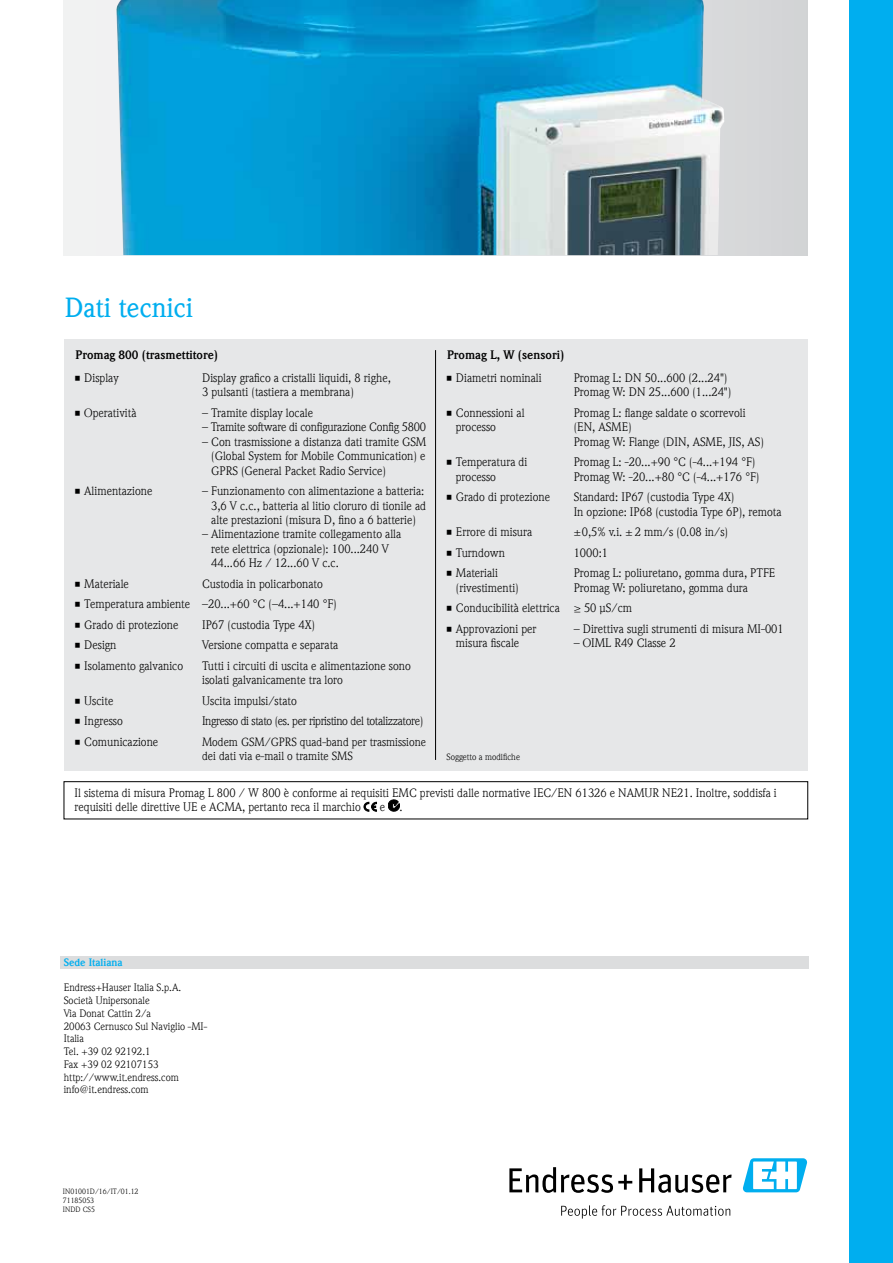
<style>
.page{position:relative;width:893px;height:1263px;background:#fff}
.page>*{position:absolute;margin:0;border:0;box-sizing:border-box;transform-origin:0 0}
.t1{font:500 27px "E+H Weidemann Com";letter-spacing:-.005em;color:#00aeef}
.t2{font:12px/14.4px "E+H Weidemann Com";color:#000}
.t3{font:12px "E+H Weidemann Com";letter-spacing:-.03em;color:#000}
.t4{font:12px "E+H Weidemann Com";letter-spacing:-.02em;color:#000}
.t5{font:700 12px "E+H Weidemann Com";color:#000}
.t6{font:11.7px/14.4px "E+H Weidemann Com";color:#000}
.t7{font:10.5px/12.8px "E+H Weidemann Com";color:#000}
.t8{font:700 10.5px "E+H Weidemann Com";color:#00aeef}
.t9{font:9px "E+H Weidemann Com";color:#000}
.t10{font:7.5px/9px "E+H Weidemann Com";color:#000}
</style>
<div class="page">
<svg style="left:64px;top:0;width:744px;height:255px"></svg>
<img style="left:116px;top:0;width:608px;height:255px">
<div style="left:64px;top:339px;width:743px;height:431px;background:#e6e7e8"></div>
<hr style="left:435px;top:350px;width:1px;height:410px;background:#000">
<div style="left:64px;top:781px;width:744px;height:38px;border:1px solid #000"></div>
<svg style="left:364px;top:802px;width:13px;height:9px"></svg>
<svg style="left:388px;top:800px;width:12px;height:11px"></svg>
<div style="left:850px;top:0;width:43px;height:1263px;background:#00aeef"></div>
<svg style="left:509px;top:1167px;width:123px;height:26px"></svg>
<svg style="left:639px;top:1168px;width:93px;height:25px"></svg>
<svg style="left:561px;top:1205px;width:169px;height:13px"></svg>
<svg style="left:743px;top:1158px;width:64px;height:34px"></svg>
<div style="left:60px;top:956px;width:749px;height:13px;background:#dcddde"></div>
<h1 class="t1" style="left:65px;top:292px;width:130px">Dati tecnici</h1>
<p class="t5" style="left:75px;top:347px;width:144px">Promag 800 (trasmettitore)</p>
<p class="t5" style="left:447px;top:347px;width:119px">Promag L, W (sensori)</p>
<p class="t2" style="left:446px;top:371px;width:97px">• Diametri nominali</p>
<p class="t2" style="left:574px;top:371px;width:159px">Promag L: DN 50...600 (2...24")<br>Promag W: DN 25...600 (1...24")</p>
<p class="t2" style="left:456px;top:406px;width:70px;text-indent:-10px">• Connessioni al processo</p>
<p class="t2" style="left:574px;top:406px;width:192px">Promag L: flange saldate o scorrevoli (EN, ASME)<br>Promag W: Flange (DIN, ASME, JIS, AS)</p>
<p class="t2" style="left:456px;top:455px;width:73px;text-indent:-10px">• Temperatura di processo</p>
<p class="t2" style="left:574px;top:455px;width:187px">Promag L: -20...+90 °C (-4...+194 °F)<br>Promag W: -20...+80 °C (-4...+176 °F)</p>
<p class="t2" style="left:446px;top:490px;width:106px">• Grado di protezione</p>
<p class="t2" style="left:574px;top:490px;width:209px">Standard: IP67 (custodia Type 4X)<br>In opzione: IP68 (custodia Type 6P), remota</p>
<p class="t2" style="left:446px;top:525px;width:88px">• Errore di misura</p>
<p class="t2" style="left:574px;top:525px;width:156px">±0,5% v.i. ± 2 mm/s (0.08 in/s)</p>
<p class="t2" style="left:446px;top:546px;width:61px">• Turndown</p>
<p class="t2" style="left:574px;top:546px;width:36px">1000:1</p>
<p class="t2" style="left:456px;top:566px;width:64px;text-indent:-10px">• Materiali (rivestimenti)</p>
<p class="t2" style="left:574px;top:566px;width:203px">Promag L: poliuretano, gomma dura, PTFE<br>Promag W: poliuretano, gomma dura</p>
<p class="t2" style="left:446px;top:601px;width:188px">• Conducibilità elettrica ≥ 50 µS/cm</p>
<p class="t2" style="left:456px;top:622px;width:82px;text-indent:-10px">• Approvazioni per misura fiscale</p>
<p class="t2" style="left:574px;top:622px;width:212px">– Direttiva sugli strumenti di misura MI-001</p>
<p class="t2" style="left:74px;top:371px;width:46px">• Display</p>
<p class="t2" style="left:202px;top:371px;width:190px">Display grafico a cristalli liquidi, 8 righe,<br>3 pulsanti (tastiera a membrana)</p>
<p class="t2" style="left:74px;top:406px;width:64px">• Operatività</p>
<p class="t2" style="left:202px;top:406px;width:112px">– Tramite display locale</p>
<p class="t4" style="left:202px;top:420px;width:225px">– Tramite software di configurazione Config 5800</p>
<p class="t2" style="left:211px;top:435px;width:217px;text-align:justify;text-indent:-9px">– Con trasmissione a distanza dati tramite GSM (Global System for Mobile Communication) e GPRS (General Packet Radio Service)</p>
<p class="t2" style="left:74px;top:484px;width:80px">• Alimentazione</p>
<p class="t2" style="left:211px;top:484px;width:216px;text-indent:-9px">– Funzionamento con alimentazione a batteria:<br>3,6 V c.c., batteria al litio cloruro di tionile ad alte prestazioni (misura D, fino a 6 batterie)</p>
<p class="t2" style="left:211px;top:527px;width:191px;text-indent:-9px">– Alimentazione tramite collegamento alla rete elettrica (opzionale): 100...240 V<br>44...66 Hz / 12...60 V c.c.</p>
<p class="t2" style="left:74px;top:577px;width:56px">• Materiale</p>
<p class="t2" style="left:202px;top:577px;width:122px">Custodia in policarbonato</p>
<p class="t2" style="left:74px;top:597px;width:264px">• Temperatura ambiente –20...+60 °C (–4...+140 °F)</p>
<p class="t2" style="left:74px;top:618px;width:106px">• Grado di protezione</p>
<p class="t2" style="left:202px;top:618px;width:114px">IP67 (custodia Type 4X)</p>
<p class="t2" style="left:74px;top:638px;width:44px">• Design</p>
<p class="t2" style="left:202px;top:638px;width:138px">Versione compatta e separata</p>
<p class="t2" style="left:74px;top:659px;width:110px">• Isolamento galvanico</p>
<p class="t2" style="left:202px;top:659px;width:210px">Tutti i circuiti di uscita e alimentazione sono isolati galvanicamente tra loro</p>
<p class="t2" style="left:74px;top:694px;width:41px">• Uscite</p>
<p class="t2" style="left:202px;top:694px;width:96px">Uscita impulsi/stato</p>
<p class="t2" style="left:74px;top:714px;width:50px">• Ingresso</p>
<p class="t3" style="left:202px;top:714px;width:223px">Ingresso di stato (es. per ripristino del totalizzatore)</p>
<p class="t2" style="left:74px;top:735px;width:86px">• Comunicazione</p>
<p class="t6" style="left:202px;top:735px;width:225px">Modem GSM/GPRS quad-band per trasmissione dei dati via e-mail o tramite SMS</p>
<p class="t2" style="left:574px;top:636px;width:103px">– OIML R49 Classe 2</p>
<p class="t9" style="left:446px;top:751px;width:75px">Soggetto a modifiche</p>
<p class="t2" style="left:75px;top:786px;width:704px">Il sistema di misura Promag L 800 / W 800 è conforme ai requisiti EMC previsti dalle normative IEC/EN 61326 e NAMUR NE21. Inoltre, soddisfa i requisiti delle direttive UE e ACMA, pertanto reca il marchio</p>
<p class="t2" style="left:380px;top:800px;width:25px">e .</p>
<p class="t8" style="left:64px;top:956px;width:60px">Sede Italiana</p>
<p class="t7" style="left:64px;top:981px;width:145px">Endress+Hauser Italia S.p.A.<br>Società Unipersonale<br>Via Donat Cattin 2/a<br>20063 Cernusco Sul Naviglio -MI-<br>Italia<br>Tel. +39 02 92192.1<br>Fax +39 02 92107153 http://www.it.endress.com info@it.endress.com</p>
<p class="t10" style="left:63px;top:1187px;width:77px">IN01001D/16/IT/01.12<br>71185053<br>INDD CS5</p>
</div>
